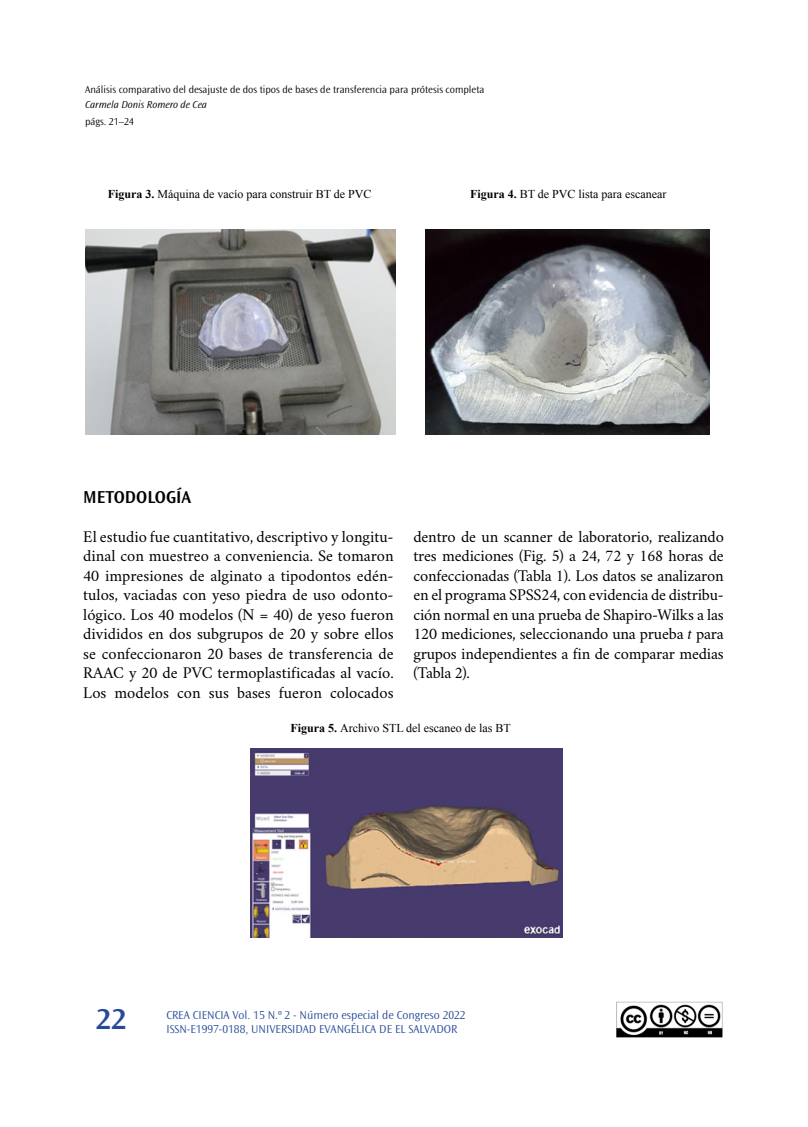
<style>
.page{position:relative;width:808px;height:1127px;background:#fff}
.page>*{position:absolute;margin:0;border:0;box-sizing:border-box;transform-origin:0 0}
.t1{font:600 30px "Ocean Sans Std";color:#264a99}
.autor{font:600 18px "Ocean Sans Std";color:#000}
.PARRAFO_GENERAL{font:16.5px/19.5px "Crimson";letter-spacing:-.01em;color:#000;text-align:justify}
.prob_de_figuras{font:12px "Times New Roman";color:#000}
.t2{font:300 12px/13.5px "Ocean Sans Std";color:#264a99}
.t3{font:300 10.5px "Ocean Sans Std";color:#000}
.t4{font:italic 300 10.5px "Ocean Sans Std";color:#000}
.s1{font-weight:700}
.s2{font-style:italic}
</style>
<div class="page">
<img style="left:616px;top:1001px;width:107px;height:37px">
<img style="left:85px;top:230px;width:310px;height:204px">
<img style="left:425px;top:230px;width:285px;height:204px">
<img style="left:250px;top:749px;width:312px;height:188px">
<p class="t3" style="left:85px;top:83px;width:401px">Análisis comparativo del desajuste de dos tipos de bases de transferencia para prótesis completa</p>
<p class="t4" style="left:85px;top:98px;width:124px">Carmela Donis Romero de Cea</p>
<p class="t3" style="left:85px;top:116px;width:51px">págs. 21–24</p>
<p class="prob_de_figuras" style="left:108px;top:186px;width:265px"><span class="s1">Figura 3.</span> Máquina de vacío para construir BT de PVC</p>
<p class="prob_de_figuras" style="left:470px;top:186px;width:198px"><span class="s1">Figura 4.</span> BT de PVC lista para escanear</p>
<p class="autor" style="left:83px;top:487px;width:109px">METODOLOGÍA</p>
<p class="PARRAFO_GENERAL" style="left:83px;top:524px;width:312px">El estudio fue cuantitativo, descriptivo y longitu&shy;dinal con muestreo a conveniencia. Se tomaron 40 impresiones de alginato a tipodontos edén&shy;tulos, vaciadas con yeso piedra de uso odonto&shy;lógico. Los 40 modelos (N = 40) de yeso fueron divididos en dos subgrupos de 20 y sobre ellos se confeccionaron 20 bases de transferencia de RAAC y 20 de PVC termoplastificadas al vacío.<br>Los modelos con sus bases fueron colocados</p>
<p class="PARRAFO_GENERAL" style="left:413px;top:524px;width:312px">dentro de un scanner de laboratorio, realizando tres mediciones (Fig. 5) a 24, 72 y 168 horas de confeccionadas (Tabla 1). Los datos se analizaron en el programa SPSS24, con evidencia de distribu&shy;ción normal en una prueba de Shapiro-Wilks a las 120 mediciones, seleccionando una prueba <span class="s2">t</span> para grupos independientes a fin de comparar medias (Tabla 2).</p>
<p class="prob_de_figuras" style="left:290px;top:720px;width:222px"><span class="s1">Figura 5.</span> Archivo STL del escaneo de las BT</p>
<h1 class="t1" style="left:96px;top:1002px;width:32px">22</h1>
<p class="t2" style="left:166px;top:1008px;width:301px">CREA CIENCIA Vol. 15 N.º 2 - Número especial de Congreso 2022<br>ISSN-E1997-0188, UNIVERSIDAD EVANGÉLICA DE EL SALVADOR</p>
</div>
